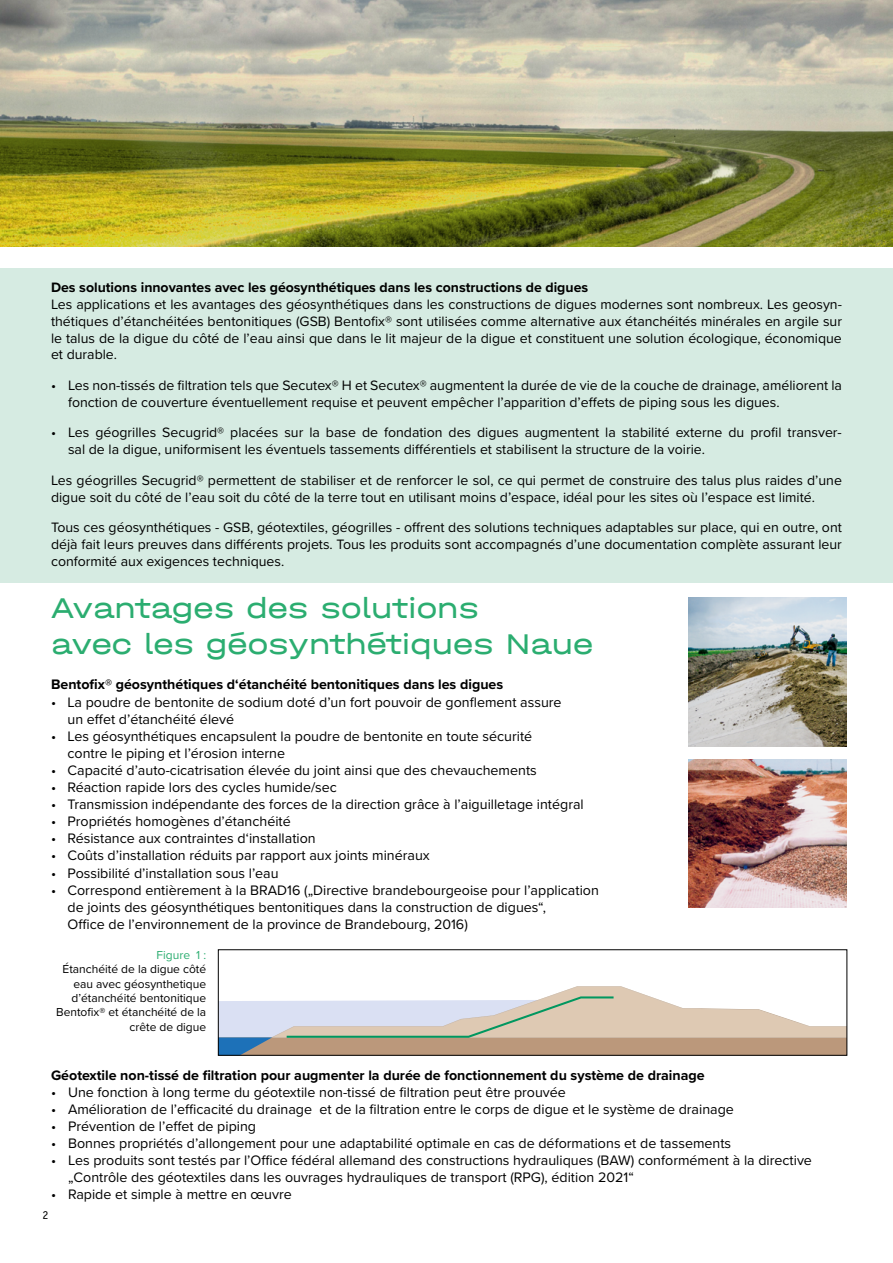
<style>
.page{position:relative;width:893px;height:1263px;background:#fff}
.page>*{position:absolute;margin:0;border:0;box-sizing:border-box;transform-origin:0 0}
.t1{font:30px/36px "Halvar Breit";color:#2bad70}
.t2{font:14.25px/17.1px "Proxima Nova";color:#000}
.t3{font:700 14.25px "Proxima Nova";color:#000}
.t4{font:14.1px/17px "Proxima Nova";color:#000}
.t5{font:700 14.1px "Proxima Nova";color:#000}
.t6{font:12px/14.4px "Proxima Nova";color:#000;text-align:right}
.t7{font:12px "Proxima Nova";color:#2bad70}
.t8{font:12px "Officina Sans Book ITC";color:#000}
.s1{font-size:14.25px}
</style>
<div class="page">
<div style="left:0;top:268px;width:893px;height:315px;background:#d6ebe2"></div>
<img style="left:689px;top:597px;width:157px;height:149px">
<svg style="left:220px;top:986px;width:625px;height:68px"></svg>
<div style="left:218px;top:949px;width:629px;height:107px;border:1px solid #000"></div>
<img style="left:689px;top:759px;width:157px;height:149px">
<img style="left:0;top:0;width:893px;height:247px">
<p class="t5" style="left:51px;top:277px;width:539px">Des solutions innovantes avec les géosynthétiques dans les constructions de digues</p>
<p class="t4" style="left:51px;top:295px;width:792px;text-align:justify">Les applications et les avantages des géosynthétiques dans les constructions de digues modernes sont nombreux. Les geosyn&shy;thétiques d’étanchéitées bentonitiques (GSB) Bentofix® sont utilisées comme alternative aux étanchéités minérales en argile sur le talus de la digue du côté de l’eau ainsi que dans le lit majeur de la digue et constituent une solution écologique, économique et durable.</p>
<p class="t4" style="left:68px;top:376px;width:775px;text-indent:-17px">• Les non-tissés de filtration tels que Secutex® H et Secutex® augmentent la durée de vie de la couche de drainage, améliorent la fonction de couverture éventuellement requise et peuvent empêcher l<span class="s1">’</span>apparition d<span class="s1">’</span>effets de piping sous les digues.</p>
<p class="t4" style="left:68px;top:424px;width:775px;text-indent:-17px">• Les géogrilles Secugrid® placées sur la base de fondation des digues augmentent la stabilité externe du profil transver&shy;sal de la digue, uniformisent les éventuels tassements différentiels et stabilisent la structure de la voirie.</p>
<p class="t4" style="left:51px;top:471px;width:792px">Les géogrilles Secugrid® permettent de stabiliser et de renforcer le sol, ce qui permet de construire des talus plus raides d’une digue soit du côté de l’eau soit du côté de la terre tout en utilisant moins d<span class="s1">’</span>espace, idéal pour les sites où l<span class="s1">’</span>espace est limité.</p>
<p class="t4" style="left:51px;top:518px;width:792px;text-align:justify">Tous ces géosynthétiques - GSB, géotextiles, géogrilles - offrent des solutions techniques adaptables sur place, qui en outre, ont déjà fait leurs preuves dans différents projets. Tous les produits sont accompagnés d<span class="s1">’</span>une documentation complète assurant leur conformité aux exigences techniques.</p>
<h1 class="t1" style="left:51px;top:589px;width:544px">Avantages des solutions<br>avec les géosynthétiques Naue</h1>
<p class="t3" style="left:51px;top:674px;width:454px">Bentofix® géosynthétiques d‘étanchéité bentonitiques dans les digues</p>
<p class="t2" style="left:68px;top:693px;width:496px;text-indent:-17px">• La poudre de bentonite de sodium doté d’un fort pouvoir de gonflement assure un effet d’étanchéité élevé</p>
<p class="t2" style="left:68px;top:727px;width:466px;text-indent:-17px">• Les géosynthétiques encapsulent la poudre de bentonite en toute sécurité contre le piping et l’érosion interne</p>
<p class="t2" style="left:51px;top:761px;width:487px">• Capacité d’auto-cicatrisation élevée du joint ainsi que des chevauchements</p>
<p class="t2" style="left:51px;top:778px;width:287px">• Réaction rapide lors des cycles humide/sec</p>
<p class="t2" style="left:51px;top:795px;width:534px">• Transmission indépendante des forces de la direction grâce à l’aiguilletage intégral</p>
<p class="t2" style="left:51px;top:812px;width:241px">• Propriétés homogènes d’étanchéité</p>
<p class="t2" style="left:51px;top:829px;width:266px">• Résistance aux contraintes d‘installation</p>
<p class="t2" style="left:51px;top:846px;width:380px">• Coûts d’installation réduits par rapport aux joints minéraux</p>
<p class="t2" style="left:51px;top:864px;width:229px">• Possibilité d’installation sous l’eau</p>
<p class="t2" style="left:68px;top:881px;width:533px;text-indent:-17px">• Correspond entièrement à la BRAD16 („Directive brandebourgeoise pour l’application de joints des géosynthétiques bentonitiques dans la construction de digues“,<br>Office de l’environnement de la province de Brandebourg, 2016)</p>
<p class="t7" style="left:157px;top:946px;width:51px">Figure 1 :</p>
<p class="t6" style="left:56px;top:961px;width:152px">Étanchéité de la digue côté eau avec géosynthetique d’étanchéité bentonitique<br>Bentofix® et étanchéité de la crête de digue</p>
<p class="t3" style="left:51px;top:1064px;width:655px">Géotextile non-tissé de filtration pour augmenter la durée de fonctionnement du système de drainage</p>
<p class="t2" style="left:51px;top:1083px;width:516px">• Une fonction à long terme du géotextile non-tissé de filtration peut être prouvée</p>
<p class="t2" style="left:51px;top:1100px;width:684px">• Amélioration de l’efficacité du drainage et de la filtration entre le corps de digue et le système de drainage</p>
<p class="t2" style="left:51px;top:1117px;width:207px">• Prévention de l’effet de piping</p>
<p class="t2" style="left:51px;top:1134px;width:682px">• Bonnes propriétés d’allongement pour une adaptabilité optimale en cas de déformations et de tassements</p>
<p class="t2" style="left:68px;top:1151px;width:745px;text-indent:-17px">• Les produits sont testés par l’Office fédéral allemand des constructions hydrauliques (BAW) conformément à la directive „Contrôle des géotextiles dans les ouvrages hydrauliques de transport (RPG), édition 2021“</p>
<p class="t2" style="left:51px;top:1185px;width:242px">• Rapide et simple à mettre en œuvre</p>
<p class="t8" style="left:43px;top:1207px;width:7px">2</p>
</div>
